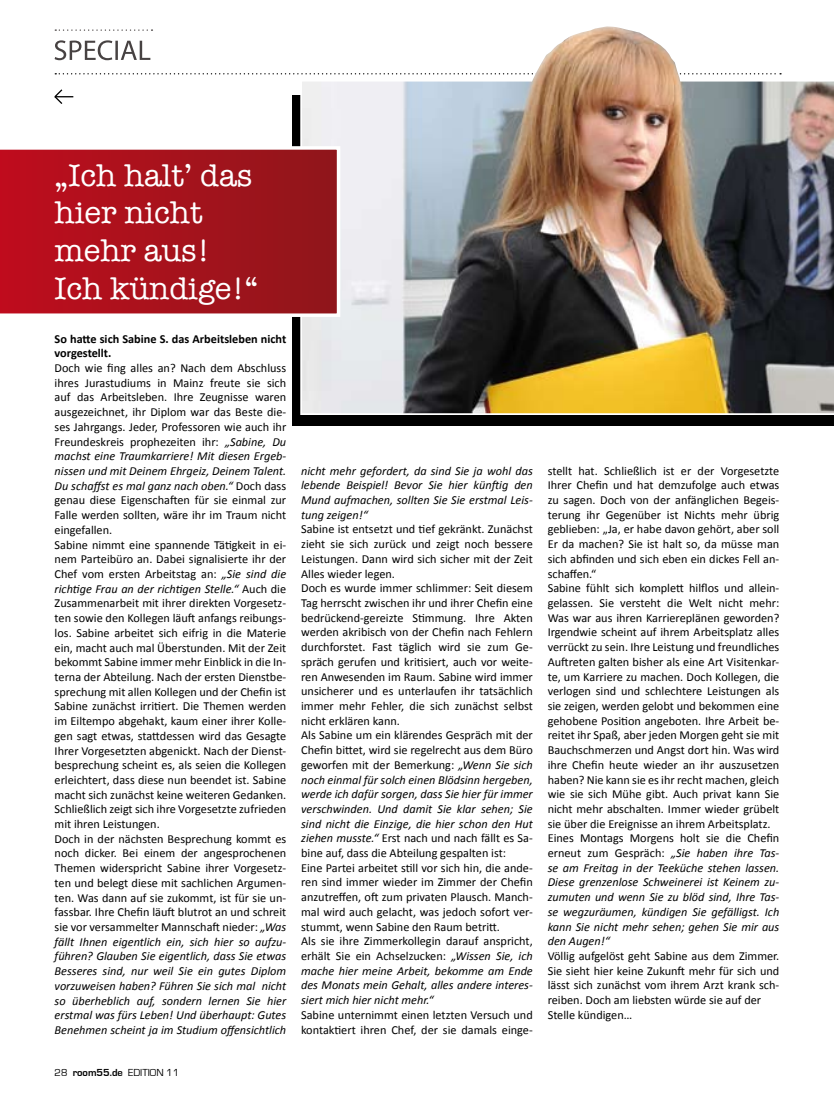
<style>
.page{position:relative;width:834px;height:1107px;background:#fff}
.page>*{position:absolute;margin:0;border:0;box-sizing:border-box;transform-origin:0 0}
.t1{font:31.5px/37.8px "American Typewriter";color:#fff}
.t2{font:12.25px/14.7px "Calibri";color:#000}
.t3{font:italic 12.25px/14.7px "Calibri";color:#000;text-align:justify}
.t4{font:700 12.25px/14.7px "Calibri";color:#000}
.t5{font:10.5px "Eurostile";color:#000}
.s1{font-style:italic}
.s2{font-weight:700}
</style>
<div class="page">
<svg style="left:55px;top:73px;width:725px;height:1px"></svg>
<div style="left:293px;top:95px;width:540px;height:330px;background:#000"></div>
<img style="left:300px;top:81px;width:533px;height:334px">
<svg style="left:0;top:146px;width:340px;height:171px;background:#ab1d27"></svg>
<svg style="left:55px;top:29px;width:97px;height:2px"></svg>
<svg style="left:55px;top:40px;width:95px;height:20px"></svg>
<img style="left:514px;top:26px;width:176px;height:188px">
<svg style="left:54px;top:89px;width:19px;height:15px"></svg>
<h1 class="t1" style="left:55px;top:155px;width:205px">„Ich halt’ das hier nicht mehr aus!<br>Ich kündige!“</h1>
<p class="t4" style="left:55px;top:330px;width:233px">So hatte sich Sabine S. das Arbeitsleben nicht vorgestellt.</p>
<p class="t2" style="left:55px;top:360px;width:233px">Doch wie fing alles an? Nach dem Abschluss ihres Jurastudiums in Mainz freute sie sich auf das Arbeitsleben. Ihre Zeugnisse waren ausgezeichnet, ihr Diplom war das Beste die&shy;ses Jahrgangs. Jeder, Professoren wie auch ihr Freundeskreis prophezeiten ihr: <span class="s1">„Sabine, Du machst eine Traumkarriere! Mit diesen Ergeb&shy;nissen und mit Deinem Ehrgeiz, Deinem Talent.<br>Du schaffst es mal ganz nach oben.“</span> Doch dass genau diese Eigenschaften für sie einmal zur Falle werden sollten, wäre ihr im Traum nicht eingefallen.<br>Sabine nimmt eine spannende Tätigkeit in ei&shy;nem Parteibüro an. Dabei signalisierte ihr der Chef vom ersten Arbeitstag an: <span class="s1">„Sie sind die richtige Frau an der richtigen Stelle.“</span> Auch die Zusammenarbeit mit ihrer direkten Vorgesetz&shy;ten sowie den Kollegen läuft anfangs reibungs&shy;los. Sabine arbeitet sich eifrig in die Materie ein, macht auch mal Überstunden. Mit der Zeit bekommt Sabine immer mehr Einblick in die In&shy;terna der Abteilung. Nach der ersten Dienstbe&shy;sprechung mit allen Kollegen und der Chefin ist Sabine zunächst irritiert. Die Themen werden im Eiltempo abgehakt, kaum einer ihrer Kolle&shy;gen sagt etwas, stattdessen wird das Gesagte Ihrer Vorgesetzten abgenickt. Nach der Dienst&shy;besprechung scheint es, als seien die Kollegen erleichtert, dass diese nun beendet ist. Sabine macht sich zunächst keine weiteren Gedanken.<br>Schließlich zeigt sich ihre Vorgesetzte zufrieden mit ihren Leistungen.<br>Doch in der nächsten Besprechung kommt es noch dicker. Bei einem der angesprochenen Themen widerspricht Sabine ihrer Vorgesetz&shy;ten und belegt diese mit sachlichen Argumen&shy;ten. Was dann auf sie zukommt, ist für sie un&shy;fassbar. Ihre Chefin läuft blutrot an und schreit sie vor versammelter Mannschaft nieder: <span class="s1">„Was fällt Ihnen eigentlich ein, sich hier so aufzu&shy;führen? Glauben Sie eigentlich, dass Sie etwas Besseres sind, nur weil Sie ein gutes Diplom vorzuweisen haben? Führen Sie sich mal nicht so überheblich auf, sondern lernen Sie hier erstmal was fürs Leben! Und überhaupt: Gutes Benehmen scheint ja im Studium offensichtlich</span></p>
<p class="t5" style="left:55px;top:1066px;width:126px">28 <span class="s2">room55.de</span> EDITION 11</p>
<p class="t3" style="left:301px;top:462px;width:233px">nicht mehr gefordert, da sind Sie ja wohl das lebende Beispiel! Bevor Sie hier künftig den Mund aufmachen, sollten Sie Sie erstmal Leis&shy;tung zeigen!“</p>
<p class="t2" style="left:301px;top:521px;width:233px">Sabine ist entsetzt und tief gekränkt. Zunächst zieht sie sich zurück und zeigt noch bessere Leistungen. Dann wird sich sicher mit der Zeit Alles wieder legen.<br>Doch es wurde immer schlimmer: Seit diesem Tag herrscht zwischen ihr und ihrer Chefin eine bedrückend-gereizte Stimmung. Ihre Akten werden akribisch von der Chefin nach Fehlern durchforstet. Fast täglich wird sie zum Ge&shy;spräch gerufen und kritisiert, auch vor weite&shy;ren Anwesenden im Raum. Sabine wird immer unsicherer und es unterlaufen ihr tatsächlich immer mehr Fehler, die sich zunächst selbst nicht erklären kann.<br>Als Sabine um ein klärendes Gespräch mit der Chefin bittet, wird sie regelrecht aus dem Büro geworfen mit der Bemerkung: <span class="s1">„Wenn Sie sich noch einmal für solch einen Blödsinn hergeben, werde ich dafür sorgen, dass Sie hier für immer verschwinden. Und damit Sie klar sehen; Sie sind nicht die Einzige, die hier schon den Hut ziehen musste.“</span> Erst nach und nach fällt es Sa&shy;bine auf, dass die Abteilung gespalten ist:<br>Eine Partei arbeitet still vor sich hin, die ande&shy;ren sind immer wieder im Zimmer der Chefin anzutreffen, oft zum privaten Plausch. Manch&shy;mal wird auch gelacht, was jedoch sofort ver&shy;stummt, wenn Sabine den Raum betritt.<br>Als sie ihre Zimmerkollegin darauf anspricht, erhält Sie ein Achselzucken: <span class="s1">„Wissen Sie, ich mache hier meine Arbeit, bekomme am Ende des Monats mein Gehalt, alles andere interes&shy;siert mich hier nicht mehr.“</span></p>
<p class="t2" style="left:301px;top:1006px;width:233px">Sabine unternimmt einen letzten Versuch und kontaktiert ihren Chef, der sie damals einge-</p>
<p class="t2" style="left:547px;top:462px;width:233px">stellt hat. Schließlich ist er der Vorgesetzte Ihrer Chefin und hat demzufolge auch etwas zu sagen. Doch von der anfänglichen Begeis&shy;terung ihr Gegenüber ist Nichts mehr übrig geblieben: „Ja, er habe davon gehört, aber soll Er da machen? Sie ist halt so, da müsse man sich abfinden und sich eben ein dickes Fell an&shy;schaffen.“<br>Sabine fühlt sich komplett hilflos und allein&shy;gelassen. Sie versteht die Welt nicht mehr:<br>Was war aus ihren Karriereplänen geworden?<br>Irgendwie scheint auf ihrem Arbeitsplatz alles verrückt zu sein. Ihre Leistung und freundliches Auftreten galten bisher als eine Art Visitenkar&shy;te, um Karriere zu machen. Doch Kollegen, die verlogen sind und schlechtere Leistungen als sie zeigen, werden gelobt und bekommen eine gehobene Position angeboten. Ihre Arbeit be&shy;reitet ihr Spaß, aber jeden Morgen geht sie mit Bauchschmerzen und Angst dort hin. Was wird ihre Chefin heute wieder an ihr auszusetzen haben? Nie kann sie es ihr recht machen, gleich wie sie sich Mühe gibt. Auch privat kann Sie nicht mehr abschalten. Immer wieder grübelt sie über die Ereignisse an ihrem Arbeitsplatz.<br>Eines Montags Morgens holt sie die Chefin erneut zum Gespräch: <span class="s1">„Sie haben ihre Tas&shy;se am Freitag in der Teeküche stehen lassen.<br>Diese grenzenlose Schweinerei ist Keinem zu&shy;zumuten und wenn Sie zu blöd sind, Ihre Tas&shy;se wegzuräumen, kündigen Sie gefälligst. Ich kann Sie nicht mehr sehen; gehen Sie mir aus den Augen!“</span></p>
<p class="t2" style="left:547px;top:947px;width:233px">Völlig aufgelöst geht Sabine aus dem Zimmer.<br>Sie sieht hier keine Zukunft mehr für sich und lässt sich zunächst vom ihrem Arzt krank sch&shy;reiben. Doch am liebsten würde sie auf der Stelle kündigen…</p>
</div>
